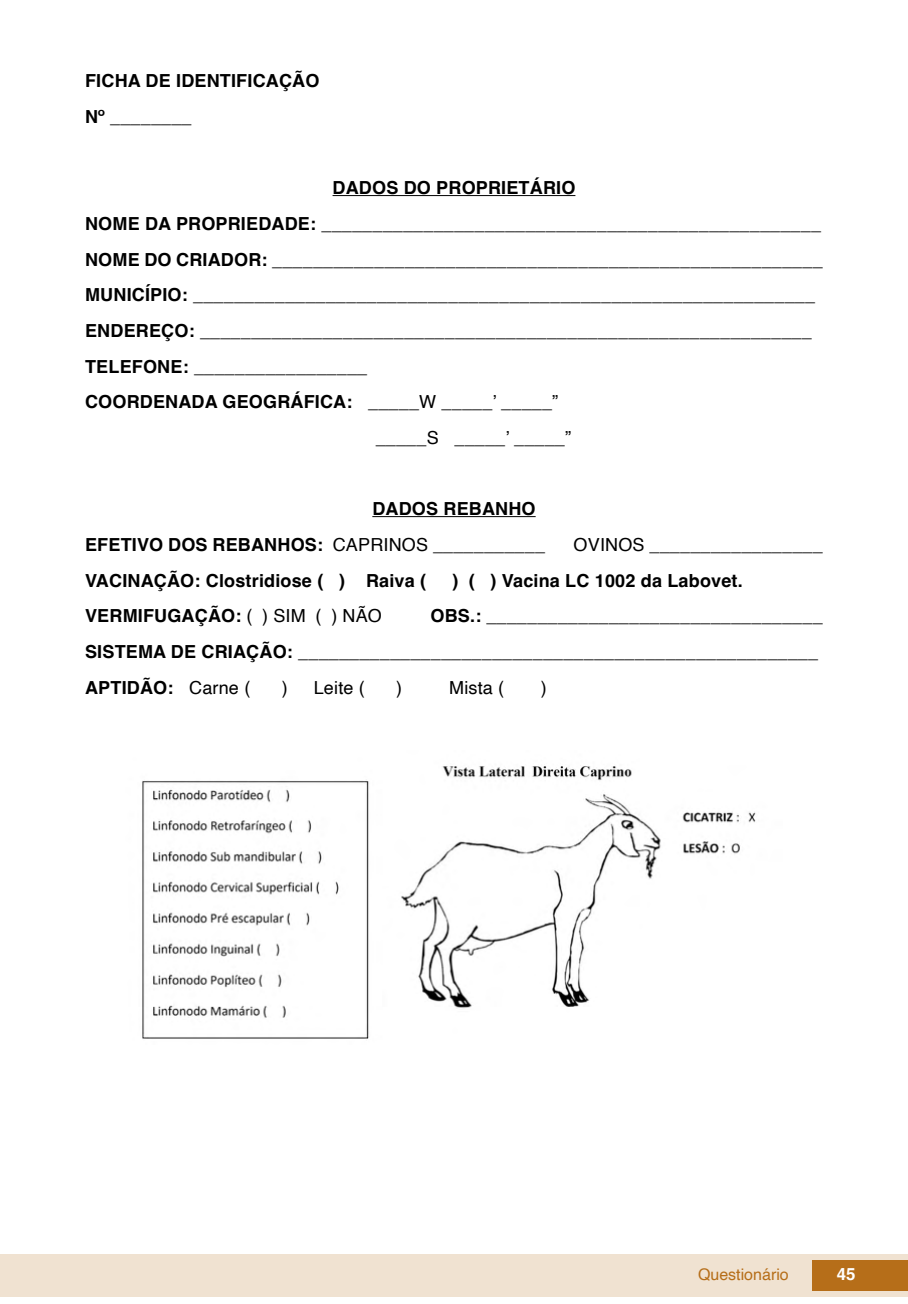
<style>
.page{position:relative;width:908px;height:1304px;background:#fff}
.page>*{position:absolute;margin:0;border:0;box-sizing:border-box;transform-origin:0 0}
.t1{font:18px/35.6px "Helvetica";letter-spacing:.01em;color:#000}
.t2{font:700 18px/35.6px "Helvetica";letter-spacing:.01em;color:#000}
.t3{font:700 16.8px "Helvetica";color:#fff}
.t4{font:16px "Helvetica";color:#b66e19}
.s1{font-weight:700}
.s2{font-weight:400}
</style>
<div class="page">
<div style="left:0;top:1254px;width:906px;height:43px;background:#f0e2d1"></div>
<div style="left:812px;top:1261px;width:95px;height:30px;background:#b66e19"></div>
<hr style="left:332px;top:195px;width:243px;height:1px;background:#000">
<hr style="left:372px;top:516px;width:163px;height:1px;background:#000">
<img style="left:142px;top:766px;width:614px;height:273px">
<p class="t2" style="left:85px;top:65px;width:236px">FICHA DE IDENTIFICAÇÃO<br>Nº ________</p>
<p class="t2" style="left:332px;top:172px;width:244px">DADOS DO PROPRIETÁRIO</p>
<p class="t1" style="left:85px;top:206px;width:737px"><span class="s1">NOME DA PROPRIEDADE:</span> _________________________________________________</p>
<p class="t1" style="left:85px;top:242px;width:738px"><span class="s1">NOME DO CRIADOR:</span> ______________________________________________________</p>
<p class="t1" style="left:85px;top:278px;width:731px"><span class="s1">MUNICÍPIO:</span> _____________________________________________________________</p>
<p class="t1" style="left:85px;top:313px;width:727px"><span class="s1">ENDEREÇO:</span> ____________________________________________________________</p>
<p class="t1" style="left:85px;top:349px;width:283px"><span class="s1">TELEFONE:</span> _________________</p>
<p class="t2" style="left:85px;top:386px;width:474px">COORDENADA GEOGRÁFICA: <span class="s2">_____W _____’ _____”</span></p>
<p class="t1" style="left:375px;top:420px;width:197px">_____S _____’ _____”</p>
<p class="t2" style="left:85px;top:493px;width:461px;text-indent:287px">DADOS REBANHO<br>EFETIVO DOS REBANHOS: <span class="s2">CAPRINOS ___________</span></p>
<p class="t1" style="left:573px;top:527px;width:250px">OVINOS _________________</p>
<p class="t2" style="left:85px;top:565px;width:342px">VACINAÇÃO: Clostridiose ( ) Raiva (</p>
<p class="t2" style="left:452px;top:565px;width:292px">) ( ) Vacina LC 1002 da Labovet.</p>
<p class="t2" style="left:85px;top:600px;width:298px">VERMIFUGAÇÃO: <span class="s2">( ) SIM ( ) NÃO</span></p>
<p class="t1" style="left:85px;top:599px;width:738px;text-indent:345px"><span class="s1">OBS.:</span> _________________________________<br><span class="s1">SISTEMA DE CRIAÇÃO:</span> ___________________________________________________<br><span class="s1">APTIDÃO:</span> Carne (</p>
<p class="t1" style="left:281px;top:670px;width:7px">)</p>
<p class="t1" style="left:313px;top:670px;width:53px">Leite (</p>
<p class="t1" style="left:396px;top:670px;width:7px">)</p>
<p class="t1" style="left:449px;top:670px;width:57px">Mista (</p>
<p class="t1" style="left:540px;top:670px;width:7px">)</p>
<p class="t4" style="left:697px;top:1262px;width:92px">Questionário</p>
<p class="t3" style="left:836px;top:1264px;width:20px">45</p>
</div>
